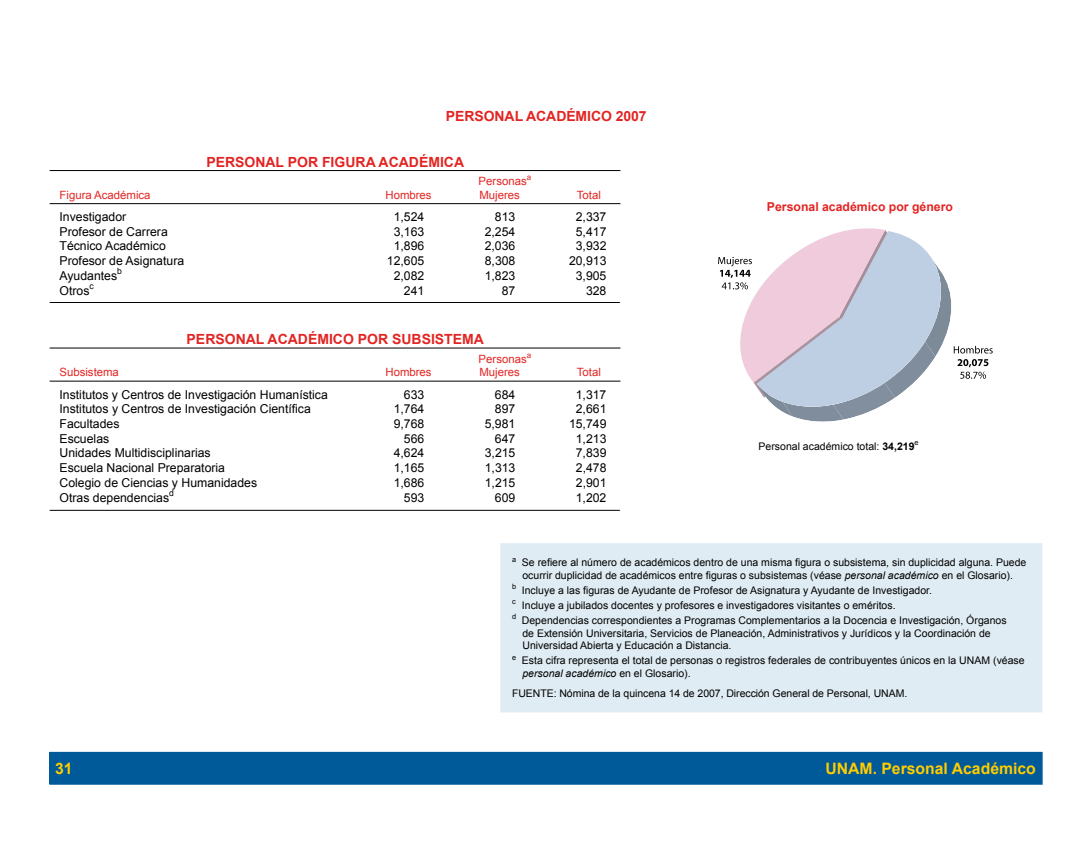
<style>
.page{position:relative;width:1092px;height:844px;background:#fff}
.page>*{position:absolute;margin:0;border:0;box-sizing:border-box;transform-origin:0 0}
.t1{font:700 15.75px "Arial";color:#fecc00}
.t2{font:700 14px "Arial";color:#e22523}
.t3{font:12.25px "Arial";color:#000}
.t4{font:700 12.25px "Arial";color:#e22523}
.t5{font:11.38px "Arial";color:#e22523}
.t6{font:10.5px/12.6px "Arial";color:#000}
.t7{font:8.05px "Arial";color:#e22523}
.t8{font:7.35px "Arial";color:#000}
.s1{font-weight:700}
.s2{font-style:italic}
</style>
<div class="page">
<div style="left:50px;top:752px;width:992px;height:32px;background:#005998"></div>
<div style="left:501px;top:544px;width:540px;height:167px;background:#e0ecf3"></div>
<div style="left:500px;top:543px;width:542px;height:169px;border:2px solid #e0ecf3"></div>
<hr style="left:50px;top:170px;width:570px;height:1px;background:#000">
<hr style="left:50px;top:203px;width:570px;height:1px;background:#000">
<hr style="left:50px;top:347px;width:570px;height:1px;background:#000">
<hr style="left:50px;top:381px;width:570px;height:1px;background:#000">
<hr style="left:50px;top:302px;width:569px;height:1px;background:#000">
<hr style="left:50px;top:510px;width:569px;height:1px;background:#000">
<svg style="left:718px;top:228px;width:274px;height:193px"></svg>
<h2 class="t2" style="left:446px;top:108px;width:202px">PERSONAL ACADÉMICO 2007</h2>
<h2 class="t2" style="left:206px;top:154px;width:259px">PERSONAL POR FIGURA ACADÉMICA</h2>
<p class="t5" style="left:478px;top:175px;width:50px">Personas</p>
<p class="t7" style="left:526px;top:173px;width:6px">a</p>
<p class="t5" style="left:59px;top:188px;width:93px">Figura Académica</p>
<p class="t5" style="left:385px;top:188px;width:48px">Hombres</p>
<p class="t5" style="left:479px;top:188px;width:42px">Mujeres</p>
<p class="t5" style="left:577px;top:188px;width:26px">Total</p>
<p class="t3" style="left:59px;top:210px;width:68px">Investigador</p>
<p class="t3" style="left:393px;top:210px;width:32px">1,524</p>
<p class="t3" style="left:495px;top:210px;width:22px">813</p>
<p class="t3" style="left:575px;top:210px;width:32px">2,337</p>
<p class="t3" style="left:60px;top:224px;width:110px">Profesor de Carrera</p>
<p class="t3" style="left:393px;top:224px;width:32px">3,163</p>
<p class="t3" style="left:484px;top:224px;width:32px">2,254</p>
<p class="t3" style="left:575px;top:224px;width:32px">5,417</p>
<p class="t3" style="left:60px;top:239px;width:108px">Técnico Académico</p>
<p class="t3" style="left:393px;top:239px;width:32px">1,896</p>
<p class="t3" style="left:484px;top:239px;width:32px">2,036</p>
<p class="t3" style="left:575px;top:239px;width:32px">3,932</p>
<p class="t3" style="left:60px;top:254px;width:126px">Profesor de Asignatura</p>
<p class="t3" style="left:387px;top:254px;width:39px">12,605</p>
<p class="t3" style="left:484px;top:254px;width:32px">8,308</p>
<p class="t3" style="left:569px;top:254px;width:39px">20,913</p>
<p class="t3" style="left:59px;top:268px;width:64px">Ayudantes<sup>b</sup></p>
<p class="t3" style="left:393px;top:268px;width:32px">2,082</p>
<p class="t3" style="left:484px;top:268px;width:32px">1,823</p>
<p class="t3" style="left:575px;top:268px;width:32px">3,905</p>
<p class="t3" style="left:59px;top:283px;width:36px">Otros<sup>c</sup></p>
<p class="t3" style="left:404px;top:283px;width:22px">241</p>
<p class="t3" style="left:501px;top:283px;width:15px">87</p>
<p class="t3" style="left:586px;top:283px;width:22px">328</p>
<h2 class="t2" style="left:187px;top:331px;width:299px">PERSONAL ACADÉMICO POR SUBSISTEMA</h2>
<p class="t5" style="left:478px;top:352px;width:54px">Personas<sup>a</sup></p>
<p class="t5" style="left:59px;top:366px;width:61px">Subsistema</p>
<p class="t5" style="left:385px;top:366px;width:48px">Hombres</p>
<p class="t5" style="left:479px;top:366px;width:42px">Mujeres</p>
<p class="t5" style="left:577px;top:366px;width:26px">Total</p>
<p class="t3" style="left:59px;top:387px;width:270px">Institutos y Centros de Investigación Humanística</p>
<p class="t3" style="left:404px;top:387px;width:22px">633</p>
<p class="t3" style="left:495px;top:387px;width:22px">684</p>
<p class="t3" style="left:575px;top:387px;width:32px">1,317</p>
<p class="t3" style="left:60px;top:402px;width:253px">Institutos y Centros de Investigación Científica</p>
<p class="t3" style="left:393px;top:402px;width:32px">1,764</p>
<p class="t3" style="left:495px;top:402px;width:22px">897</p>
<p class="t3" style="left:575px;top:402px;width:32px">2,661</p>
<p class="t3" style="left:60px;top:416px;width:61px">Facultades</p>
<p class="t3" style="left:393px;top:416px;width:32px">9,768</p>
<p class="t3" style="left:484px;top:416px;width:32px">5,981</p>
<p class="t3" style="left:569px;top:416px;width:39px">15,749</p>
<p class="t3" style="left:60px;top:431px;width:51px">Escuelas</p>
<p class="t3" style="left:404px;top:431px;width:22px">566</p>
<p class="t3" style="left:495px;top:431px;width:22px">647</p>
<p class="t3" style="left:575px;top:431px;width:32px">1,213</p>
<p class="t3" style="left:60px;top:446px;width:153px">Unidades Multidisciplinarias</p>
<p class="t3" style="left:393px;top:446px;width:32px">4,624</p>
<p class="t3" style="left:484px;top:446px;width:32px">3,215</p>
<p class="t3" style="left:576px;top:446px;width:32px">7,839</p>
<p class="t3" style="left:60px;top:461px;width:167px">Escuela Nacional Preparatoria</p>
<p class="t3" style="left:394px;top:461px;width:32px">1,165</p>
<p class="t3" style="left:485px;top:461px;width:32px">1,313</p>
<p class="t3" style="left:576px;top:461px;width:32px">2,478</p>
<p class="t3" style="left:60px;top:475px;width:199px">Colegio de Ciencias y Humanidades</p>
<p class="t3" style="left:394px;top:475px;width:32px">1,686</p>
<p class="t3" style="left:485px;top:475px;width:32px">1,215</p>
<p class="t3" style="left:576px;top:475px;width:32px">2,901</p>
<p class="t3" style="left:59px;top:490px;width:116px">Otras dependencias<sup>d</sup></p>
<p class="t3" style="left:404px;top:490px;width:22px">593</p>
<p class="t3" style="left:495px;top:490px;width:22px">609</p>
<p class="t3" style="left:575px;top:490px;width:32px">1,202</p>
<p class="t4" style="left:767px;top:200px;width:187px">Personal académico por género</p>
<p class="t6" style="left:758px;top:439px;width:161px">Personal académico total: <span class="s1">34,219</span><sup>e</sup></p>
<p class="t6" style="left:512px;top:556px;width:516px;text-align:center"><sup>a</sup> Se refiere al número de académicos dentro de una misma figura o subsistema, sin duplicidad alguna. Puede ocurrir duplicidad de académicos entre figuras o subsistemas (véase <span class="s2">personal académico</span> en el Glosario).</p>
<p class="t6" style="left:512px;top:582px;width:421px;line-height:15px"><sup>b</sup> Incluye a las figuras de Ayudante de Profesor de Asignatura y Ayudante de Investigador. <sup>c</sup> Incluye a jubilados docentes y profesores e investigadores visitantes o eméritos.</p>
<p class="t8" style="left:512px;top:612px;width:6px">d</p>
<p class="t6" style="left:522px;top:614px;width:486px">Dependencias correspondientes a Programas Complementarios a la Docencia e Investigación, Órganos de Extensión Universitaria, Servicios de Planeación, Administrativos y Jurídicos y la Coordinación de<br>Universidad Abierta y Educación a Distancia.</p>
<p class="t8" style="left:512px;top:652px;width:6px">e</p>
<p class="t6" style="left:522px;top:654px;width:504px">Esta cifra representa el total de personas o registros federales de contribuyentes únicos en la UNAM (véase <span class="s2">personal académico</span> en el Glosario).</p>
<p class="t6" style="left:512px;top:686px;width:397px">FUENTE: Nómina de la quincena 14 de 2007, Dirección General de Personal, UNAM.</p>
<h1 class="t1" style="left:55px;top:759px;width:19px">31</h1>
<h1 class="t1" style="left:825px;top:759px;width:212px">UNAM. Personal Académico</h1>
</div>
